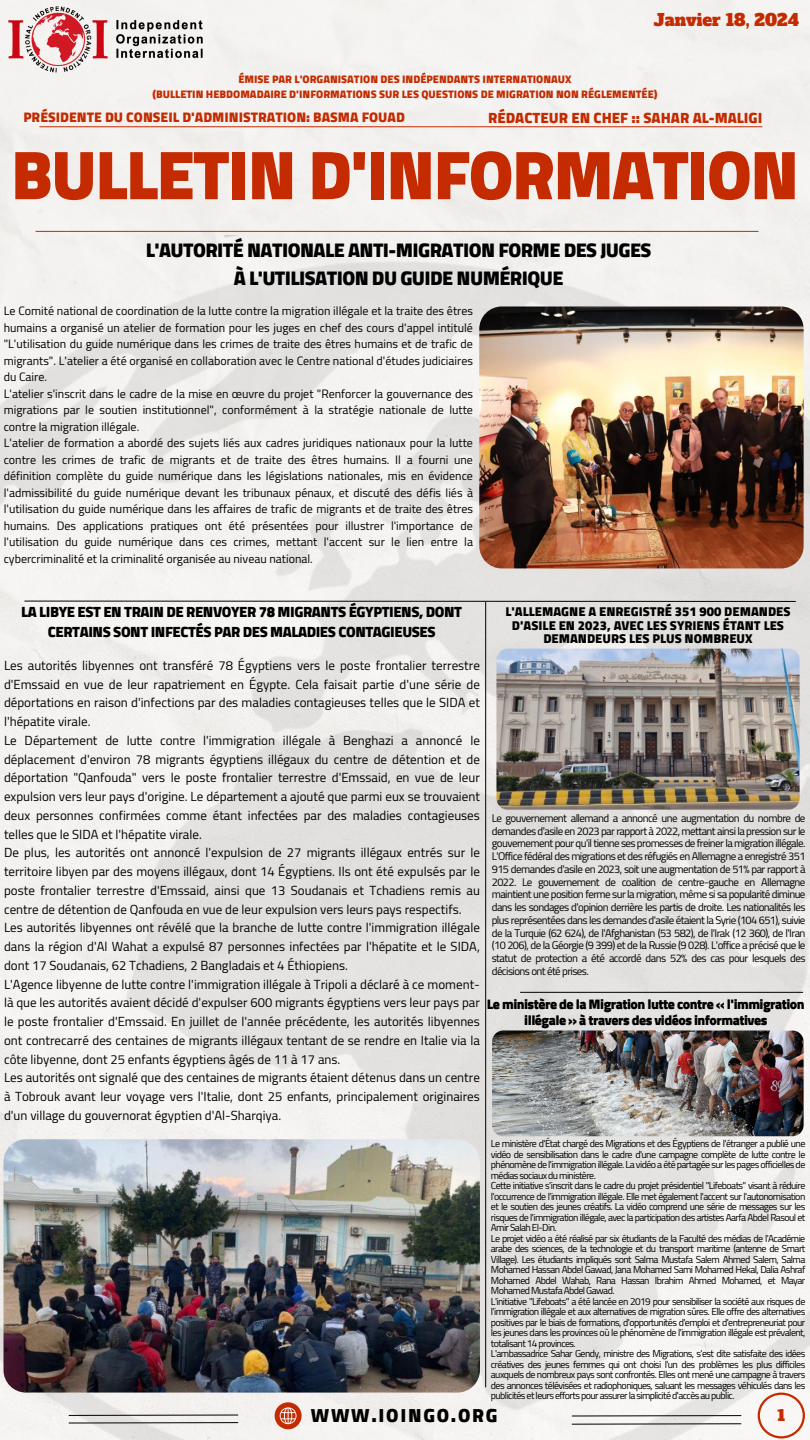
<style>
.page{position:relative;width:810px;height:1440px;background:#fff}
.page>*{position:absolute;margin:0;border:0;box-sizing:border-box;transform-origin:0 0}
.t1{font:900 70px "Cairo";letter-spacing:-.03em;color:#c42b00}
.t2{font:900 20px "Cairo";letter-spacing:-.03em;color:#000}
.t3{font:900 19.2px "Cairo";letter-spacing:.09em;color:#000}
.t4{font:16.3px "Alfa Slab One";color:#c42b00}
.t5{font:900 15px/19.5px "Cairo";letter-spacing:-.03em;color:#000;text-align:center}
.t6{font:900 15px "Cairo";color:#c42b00}
.t7{font:15px "Alfa Slab One";color:#c42b00}
.t8{font:900 14px/15.8px "Cairo";letter-spacing:-.04em;color:#000;text-align:center}
.t9{font:900 14px "Cairo";color:#c42b00}
.t10{font:13px/18.8px "Cairo";color:#000;text-align:justify}
.t11{font:900 13px/13.5px "Cairo";color:#000;text-align:center}
.t12{font:12px/16.5px "Cairo";color:#000;text-align:justify}
.t13{font:11px/12.8px "Cairo";letter-spacing:-.05em;color:#000;text-align:justify}
.t14{font:900 11px "Cairo";color:#c42b00}
.t15{font:10px/10.5px "Cairo";letter-spacing:-.06em;color:#000;text-align:justify}
</style>
<div class="page">
<img style="left:0;top:235px;width:810px;height:1205px">
<svg style="left:24px;top:600px;width:772px;height:2px;background:#737372"></svg>
<hr style="left:485px;top:602px;width:1px;height:785px;background:#000">
<img style="left:496px;top:649px;width:303px;height:161px;border-radius:11px">
<img style="left:492px;top:1030px;width:311px;height:106px;border-radius:11px">
<hr style="left:520px;top:992px;width:283px;height:1px;background:#000">
<svg style="left:68px;top:1414px;width:171px;height:2px"></svg>
<svg style="left:275px;top:1402px;width:27px;height:27px"></svg>
<svg style="left:68px;top:1422px;width:171px;height:2px"></svg>
<svg style="left:571px;top:1415px;width:171px;height:2px"></svg>
<svg style="left:571px;top:1423px;width:171px;height:2px"></svg>
<svg style="left:758px;top:1393px;width:47px;height:45px"></svg>
<hr style="left:40px;top:126px;width:722px;height:1px;background:#c42b00">
<hr style="left:36px;top:231px;width:722px;height:1px;background:#c42b00">
<img style="left:0;top:0;width:212px;height:77px">
<img style="left:3px;top:1139px;width:477px;height:254px;border-radius:22px">
<img style="left:479px;top:307px;width:324px;height:261px">
<p class="t4" style="left:654px;top:9px;width:147px">Janvier 18, 2024</p>
<p class="t14" style="left:238px;top:72px;width:335px">ÉMISE PAR L'ORGANISATION DES INDÉPENDANTS INTERNATIONAUX</p>
<p class="t14" style="left:152px;top:87px;width:507px">(BULLETIN HEBDOMADAIRE D'INFORMATIONS SUR LES QUESTIONS DE MIGRATION NON RÉGLEMENTÉE)</p>
<p class="t9" style="left:23px;top:109px;width:383px">PRÉSIDENTE DU CONSEIL D'ADMINISTRATION: BASMA FOUAD</p>
<p class="t6" style="left:488px;top:109px;width:276px">RÉDACTEUR EN CHEF :: SAHAR AL-MALIGI</p>
<p class="t1" style="left:11px;top:134px;width:790px">BULLETIN D'INFORMATION</p>
<p class="t2" style="left:146px;top:238px;width:507px">L'AUTORITÉ NATIONALE ANTI-MIGRATION FORME DES JUGES</p>
<p class="t2" style="left:234px;top:266px;width:331px">À L'UTILISATION DU GUIDE NUMÉRIQUE</p>
<p class="t12" style="left:4px;top:303px;width:471px">Le Comité national de coordination de la lutte contre la migration illégale et la traite des êtres humains a organisé un atelier de formation pour les juges en chef des cours d'appel intitulé "L'utilisation du guide numérique dans les crimes de traite des êtres humains et de trafic de migrants". L'atelier a été organisé en collaboration avec le Centre national d'études judiciaires du Caire.</p>
<p class="t12" style="left:4px;top:385px;width:471px">L'atelier s'inscrit dans le cadre de la mise en œuvre du projet "Renforcer la gouvernance des migrations par le soutien institutionnel", conformément à la stratégie nationale de lutte contre la migration illégale.</p>
<p class="t12" style="left:4px;top:435px;width:471px">L'atelier de formation a abordé des sujets liés aux cadres juridiques nationaux pour la lutte contre les crimes de trafic de migrants et de traite des êtres humains. Il a fourni une définition complète du guide numérique dans les législations nationales, mis en évidence l'admissibilité du guide numérique devant les tribunaux pénaux, et discuté des défis liés à l'utilisation du guide numérique dans les affaires de trafic de migrants et de traite des êtres humains. Des applications pratiques ont été présentées pour illustrer l'importance de l'utilisation du guide numérique dans ces crimes, mettant l'accent sur le lien entre la cybercriminalité et la criminalité organisée au niveau national.</p>
<p class="t5" style="left:21px;top:602px;width:442px">LA LIBYE EST EN TRAIN DE RENVOYER 78 MIGRANTS ÉGYPTIENS, DONT<br>CERTAINS SONT INFECTÉS PAR DES MALADIES CONTAGIEUSES</p>
<p class="t10" style="left:4px;top:656px;width:477px">Les autorités libyennes ont transféré 78 Égyptiens vers le poste frontalier terrestre d'Emssaid en vue de leur rapatriement en Égypte. Cela faisait partie d'une série de déportations en raison d'infections par des maladies contagieuses telles que le SIDA et l'hépatite virale.</p>
<p class="t10" style="left:4px;top:731px;width:477px">Le Département de lutte contre l'immigration illégale à Benghazi a annoncé le déplacement d'environ 78 migrants égyptiens illégaux du centre de détention et de déportation "Qanfouda" vers le poste frontalier terrestre d'Emssaid, en vue de leur expulsion vers leur pays d'origine. Le département a ajouté que parmi eux se trouvaient deux personnes confirmées comme étant infectées par des maladies contagieuses telles que le SIDA et l'hépatite virale.</p>
<p class="t10" style="left:4px;top:844px;width:477px">De plus, les autorités ont annoncé l'expulsion de 27 migrants illégaux entrés sur le territoire libyen par des moyens illégaux, dont 14 Égyptiens. Ils ont été expulsés par le poste frontalier terrestre d'Emssaid, ainsi que 13 Soudanais et Tchadiens remis au centre de détention de Qanfouda en vue de leur expulsion vers leurs pays respectifs.</p>
<p class="t10" style="left:4px;top:919px;width:477px">Les autorités libyennes ont révélé que la branche de lutte contre l'immigration illégale dans la région d'Al Wahat a expulsé 87 personnes infectées par l'hépatite et le SIDA, dont 17 Soudanais, 62 Tchadiens, 2 Bangladais et 4 Éthiopiens.</p>
<p class="t10" style="left:4px;top:975px;width:477px">L'Agence libyenne de lutte contre l'immigration illégale à Tripoli a déclaré à ce moment&shy;là que les autorités avaient décidé d'expulser 600 migrants égyptiens vers leur pays par le poste frontalier d'Emssaid. En juillet de l'année précédente, les autorités libyennes ont contrecarré des centaines de migrants illégaux tentant de se rendre en Italie via la côte libyenne, dont 25 enfants égyptiens âgés de 11 à 17 ans.</p>
<p class="t10" style="left:4px;top:1069px;width:477px">Les autorités ont signalé que des centaines de migrants étaient détenus dans un centre à Tobrouk avant leur voyage vers l'Italie, dont 25 enfants, principalement originaires d'un village du gouvernorat égyptien d'Al-Sharqiya.</p>
<p class="t11" style="left:505px;top:605px;width:287px">L'ALLEMAGNE A ENREGISTRÉ 351 900 DEMANDES<br>D'ASILE EN 2023, AVEC LES SYRIENS ÉTANT LES<br>DEMANDEURS LES PLUS NOMBREUX</p>
<p class="t13" style="left:492px;top:812px;width:315px">Le gouvernement allemand a annoncé une augmentation du nombre de demandes d'asile en 2023 par rapport à 2022, mettant ainsi la pression sur le gouvernement pour qu'il tienne ses promesses de freiner la migration illégale.<br>L'Office fédéral des migrations et des réfugiés en Allemagne a enregistré 351<br>915 demandes d'asile en 2023, soit une augmentation de 51% par rapport à 2022. Le gouvernement de coalition de centre-gauche en Allemagne maintient une position ferme sur la migration, même si sa popularité diminue dans les sondages d'opinion derrière les partis de droite. Les nationalités les plus représentées dans les demandes d'asile étaient la Syrie (104 651), suivie de la Turquie (62 624), de l'Afghanistan (53 582), de l'Irak (12 360), de l'Iran (10 206), de la Géorgie (9 399) et de la Russie (9 028). L'office a précisé que le statut de protection a été accordé dans 52% des cas pour lesquels des décisions ont été prises.</p>
<p class="t8" style="left:487px;top:996px;width:319px">Le ministère de la Migration lutte contre « l'immigration illégale » à travers des vidéos informatives</p>
<p class="t15" style="left:491px;top:1138px;width:316px">Le ministère d'État chargé des Migrations et des Égyptiens de l'étranger a publié une vidéo de sensibilisation dans le cadre d'une campagne complète de lutte contre le phénomène de l'immigration illégale. La vidéo a été partagée sur les pages officielles de médias sociaux du ministère.</p>
<p class="t15" style="left:491px;top:1180px;width:316px">Cette initiative s'inscrit dans le cadre du projet présidentiel "Lifeboats" visant à réduire l'occurrence de l'immigration illégale. Elle met également l'accent sur l'autonomisation et le soutien des jeunes créatifs. La vidéo comprend une série de messages sur les risques de l'immigration illégale, avec la participation des artistes Aarfa Abdel Rasoul et Amir Salah El-Din.</p>
<p class="t15" style="left:491px;top:1233px;width:316px">Le projet vidéo a été réalisé par six étudiants de la Faculté des médias de l'Académie arabe des sciences, de la technologie et du transport maritime (antenne de Smart Village). Les étudiants impliqués sont Salma Mustafa Salem Ahmed Salem, Salma Mohamed Hassan Abdel Gawad, Jana Mohamed Sami Mohamed Hekal, Dalia Ashraf Mohamed Abdel Wahab, Rana Hassan Ibrahim Ahmed Mohamed, et Mayar Mohamed Mustafa Abdel Gawad.</p>
<p class="t15" style="left:491px;top:1296px;width:316px">L'initiative "Lifeboats" a été lancée en 2019 pour sensibiliser la société aux risques de l'immigration illégale et aux alternatives de migration sûres. Elle offre des alternatives positives par le biais de formations, d'opportunités d'emploi et d'entrepreneuriat pour les jeunes dans les provinces où le phénomène de l'immigration illégale est prévalent, totalisant 14 provinces.</p>
<p class="t15" style="left:491px;top:1348px;width:316px">L'ambassadrice Sahar Gendy, ministre des Migrations, s'est dite satisfaite des idées créatives des jeunes femmes qui ont choisi l'un des problèmes les plus difficiles auxquels de nombreux pays sont confrontés. Elles ont mené une campagne à travers des annonces télévisées et radiophoniques, saluant les messages véhiculés dans les publicités et leurs efforts pour assurer la simplicité d'accès au public.</p>
<p class="t3" style="left:311px;top:1404px;width:188px">WWW.IOINGO.ORG</p>
<p class="t7" style="left:777px;top:1406px;width:9px">1</p>
</div>
